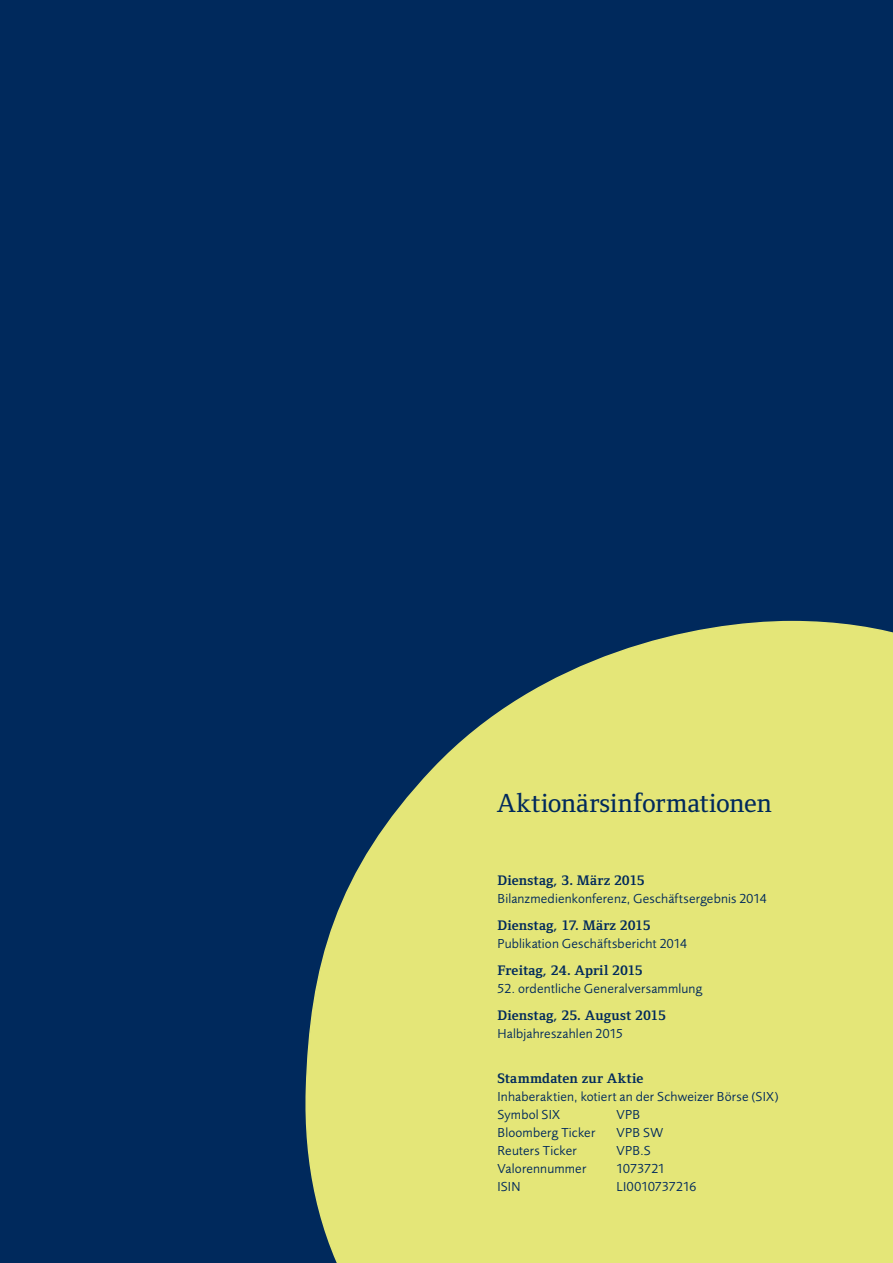
<style>
.page{position:relative;width:893px;height:1263px;background:#00295c}
.page>*{position:absolute;margin:0;border:0;box-sizing:border-box;transform-origin:0 0}
.t1{font:500 27px "Foundry Form Serif";color:#00295c}
.t2{font:700 14.25px "Foundry Form Serif";letter-spacing:.01em;color:#00295c}
.t3{font:13.5px/18px "Foundry Sans";letter-spacing:.015em;color:#00295c}
</style>
<div class="page">
<svg style="left:305px;top:620px;width:588px;height:643px;background:#c5cc74"></svg>
<h1 class="t1" style="left:497px;top:788px;width:276px">Aktionärsinformationen</h1>
<p class="t2" style="left:497px;top:872px;width:149px">Dienstag, 3. März 2015</p>
<p class="t3" style="left:497px;top:889px;width:271px">Bilanzmedienkonferenz, Geschäftsergebnis 2014</p>
<p class="t2" style="left:497px;top:917px;width:155px">Dienstag, 17. März 2015</p>
<p class="t3" style="left:497px;top:934px;width:191px">Publikation Geschäftsbericht 2014</p>
<p class="t2" style="left:497px;top:962px;width:147px">Freitag, 24. April 2015</p>
<p class="t3" style="left:497px;top:979px;width:206px">52. ordentliche Generalversammlung</p>
<p class="t2" style="left:497px;top:1007px;width:170px">Dienstag, 25. August 2015</p>
<p class="t3" style="left:497px;top:1024px;width:127px">Halbjahreszahlen 2015</p>
<p class="t2" style="left:497px;top:1070px;width:147px">Stammdaten zur Aktie</p>
<p class="t3" style="left:497px;top:1087px;width:283px">Inhaberaktien, kotiert an der Schweizer Börse (SIX)<br>Symbol SIX</p>
<p class="t3" style="left:617px;top:1105px;width:25px">VPB</p>
<p class="t3" style="left:497px;top:1123px;width:99px">Bloomberg Ticker</p>
<p class="t3" style="left:617px;top:1123px;width:48px">VPB SW</p>
<p class="t3" style="left:497px;top:1141px;width:81px">Reuters Ticker</p>
<p class="t3" style="left:617px;top:1141px;width:36px">VPB.S</p>
<p class="t3" style="left:497px;top:1159px;width:90px">Valorennummer</p>
<p class="t3" style="left:617px;top:1159px;width:50px">1073721</p>
<p class="t3" style="left:497px;top:1177px;width:25px">ISIN</p>
<p class="t3" style="left:617px;top:1177px;width:81px">LI0010737216</p>
</div>
